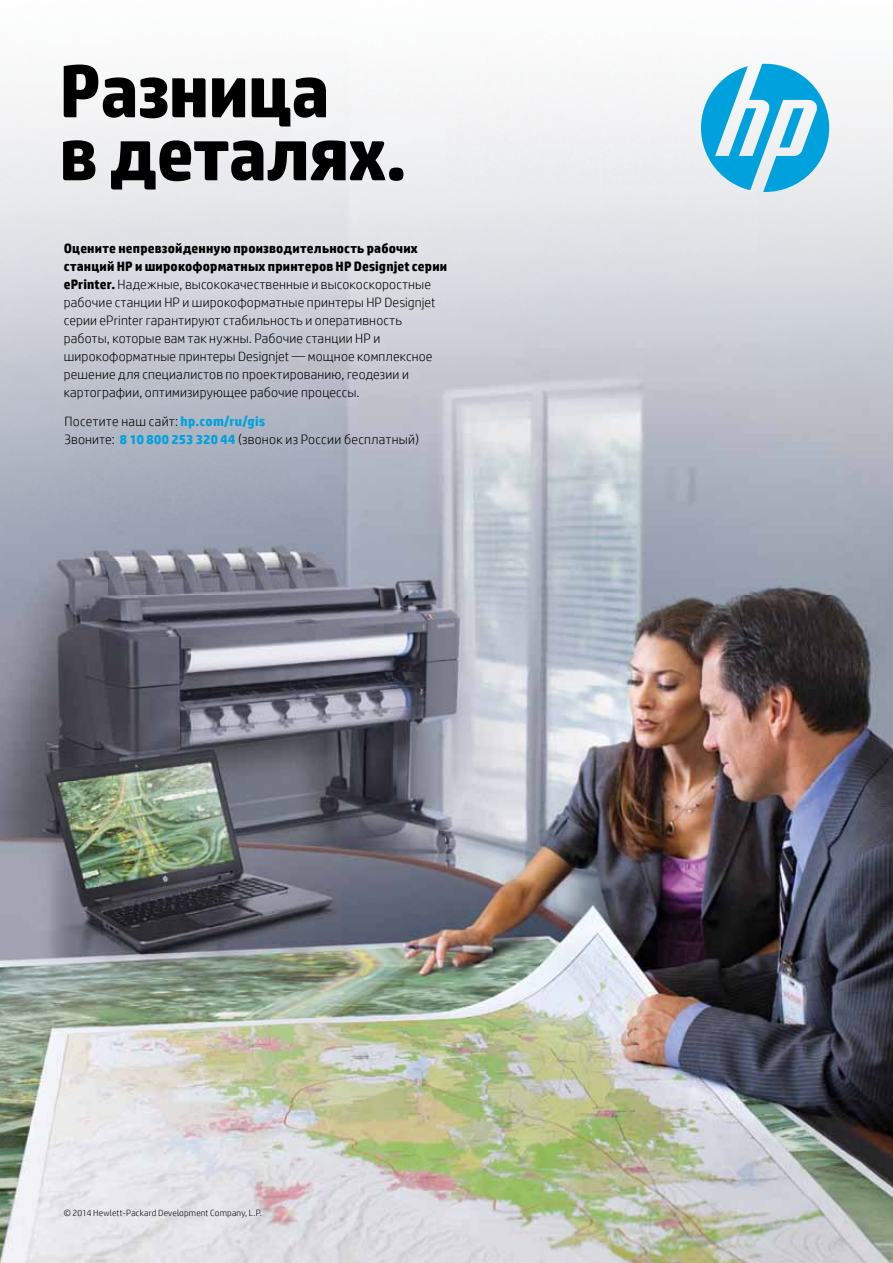
<style>
.page{position:relative;width:893px;height:1263px;background:#fff}
.page>*{position:absolute;margin:0;border:0;box-sizing:border-box;transform-origin:0 0}
.t1{font:700 75px/63px "HP Simplified";letter-spacing:-.015em;color:#000}
.t2{font:300 13.5px/18px "HP Simplified";letter-spacing:.01em;color:#000}
.t3{font:300 9px "HP Simplified";letter-spacing:.02em;color:#000}
.s1{font-weight:700}
.s2{font-weight:700;color:#00a1dd}
</style>
<div class="page">
<img style="left:0;top:63px;width:893px;height:1200px">
<svg style="left:701px;top:64px;width:128px;height:128px"></svg>
<h1 class="t1" style="left:59px;top:60px;width:349px">Разница<br>в деталях.</h1>
<p class="t2" style="left:64px;top:239px;width:385px"><span class="s1">Оцените непревзойденную производительность рабочих станций HP и широкоформатных принтеров HP Designjet серии ePrinter.</span> Надежные, высококачественные и высокоскоростные рабочие станции HP и широкоформатные принтеры HP Designjet серии ePrinter гарантируют стабильность и оперативность работы, которые вам так нужны. Рабочие станции HP и широкоформатные принтеры Designjet — мощное комплексное решение для специалистов по проектированию, геодезии и картографии, оптимизирующее рабочие процессы.</p>
<p class="t2" style="left:65px;top:412px;width:356px">Посетите наш сайт: <span class="s2">hp.com/ru/gis<br></span>Звоните: <span class="s2">8 10 800 253 320 44</span> (звонок из России бесплатный)</p>
<p class="t3" style="left:64px;top:1207px;width:200px">© 2014 Hewlett-Packard Development Company, L.P.</p>
</div>
